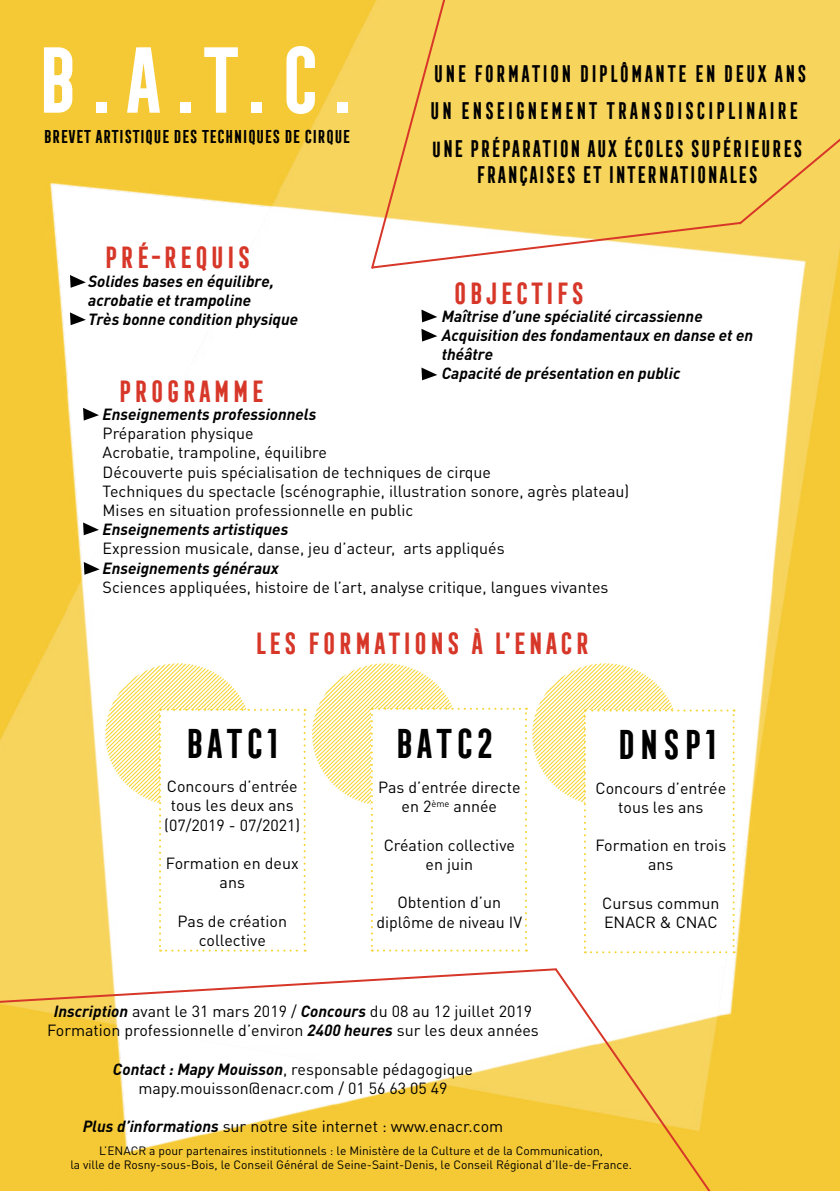
<style>
.page{position:relative;width:840px;height:1191px;background:#fff}
.page>*{position:absolute;margin:0;border:0;box-sizing:border-box;transform-origin:0 0}
.t1{font:700 86px "Frontage Condensed";color:#fff}
.t2{font:700 38px "Frontage Condensed";letter-spacing:-.005em;color:#000}
.t3{font:700 28px "Frontage Condensed";color:#d73729}
.t4{font:700 22px/38.2px "Frontage Condensed";letter-spacing:.02em;color:#000;scale:.91 1}
.t5{font:700 22px "Frontage Condensed";letter-spacing:-.015em;color:#000;scale:.91 1}
.t6{font:700 17px "Frontage Condensed";letter-spacing:-.08em;color:#000}
.t7{font:16px/19.2px "FFDIN Pro";color:#000;text-align:center}
.t8{font:italic 700 16px/19.2px "FFDIN Pro";color:#000}
.t9{font:12px/14.4px "FFDIN Pro";color:#000;text-align:center}
.s1{font-size:20px}
.s2{font-weight:700;font-style:italic}
</style>
<div class="page">
<img style="left:0;top:0;width:839px;height:1191px">
<svg style="left:369px;top:0;width:470px;height:271px;background:#f7d66c"></svg>
<svg style="left:0;top:967px;width:552px;height:39px"></svg>
<svg style="left:552px;top:966px;width:188px;height:225px"></svg>
<svg style="left:105px;top:663px;width:200px;height:288px"></svg>
<svg style="left:312px;top:663px;width:214px;height:288px"></svg>
<svg style="left:532px;top:663px;width:202px;height:290px"></svg>
<svg style="left:70px;top:275px;width:16px;height:13px"></svg>
<svg style="left:70px;top:312px;width:16px;height:13px"></svg>
<svg style="left:421px;top:309px;width:16px;height:13px"></svg>
<svg style="left:421px;top:329px;width:16px;height:12px"></svg>
<svg style="left:421px;top:367px;width:16px;height:13px"></svg>
<svg style="left:83px;top:408px;width:16px;height:12px"></svg>
<svg style="left:83px;top:522px;width:16px;height:13px"></svg>
<svg style="left:84px;top:562px;width:16px;height:13px"></svg>
<h1 class="t1" style="left:30px;top:32px;width:325px">B.A.T.C.</h1>
<p class="t6" style="left:42px;top:127px;width:309px">BREVET ARTISTIQUE DES TECHNIQUES DE CIRQUE</p>
<h3 class="t5" style="left:432px;top:61px;width:413px">UNE FORMATION DIPLÔMANTE EN DEUX ANS</h3>
<h3 class="t4" style="left:428px;top:92px;width:412px">UN ENSEIGNEMENT TRANSDISCIPLINAIRE<br><span class="s1">U</span>NE PRÉPARATION AUX ÉCOLES SUPÉRIEURES</h3>
<h3 class="t5" style="left:475px;top:163px;width:312px">FRANÇAISES ET INTERNATIONALES</h3>
<h3 class="t3" style="left:102px;top:241px;width:150px">PRÉ-REQUIS</h3>
<p class="t8" style="left:88px;top:269px;width:211px">Solides bases en équilibre, acrobatie et trampoline<br>Très bonne condition physique</p>
<h3 class="t3" style="left:451px;top:277px;width:135px">OBJECTIFS</h3>
<p class="t8" style="left:441px;top:304px;width:313px">Maîtrise d’une spécialité circassienne<br>Acquisition des fondamentaux en danse et en théâtre<br>Capacité de présentation en public</p>
<h3 class="t3" style="left:116px;top:376px;width:149px">PROGRAMME</h3>
<p class="t8" style="left:102px;top:402px;width:215px">Enseignements professionnels</p>
<p class="t7" style="left:102px;top:422px;width:528px;text-align:left">Préparation physique<br>Acrobatie, trampoline, équilibre<br>Découverte puis spécialisation de techniques de cirque<br>Techniques du spectacle (scénographie, illustration sonore, agrès plateau)<br>Mises en situation professionnelle en public</p>
<p class="t8" style="left:102px;top:518px;width:187px">Enseignements artistiques</p>
<p class="t7" style="left:102px;top:537px;width:403px">Expression musicale, danse, jeu d’acteur, arts appliqués</p>
<p class="t8" style="left:102px;top:556px;width:178px">Enseignements généraux</p>
<p class="t7" style="left:102px;top:576px;width:507px">Sciences appliquées, histoire de l’art, analyse critique, langues vivantes</p>
<h3 class="t3" style="left:253px;top:627px;width:338px">LES FORMATIONS À L’ENACR</h3>
<h2 class="t2" style="left:183px;top:722px;width:98px">BATC1</h2>
<p class="t7" style="left:164px;top:775px;width:137px">Concours d’entrée tous les deux ans (07/2019 - 07/2021)</p>
<p class="t7" style="left:166px;top:852px;width:134px">Formation en deux ans</p>
<p class="t7" style="left:177px;top:909px;width:111px">Pas de création collective</p>
<h2 class="t2" style="left:392px;top:722px;width:103px">BATC2</h2>
<p class="t7" style="left:378px;top:776px;width:144px">Pas d’entrée directe en 2<sup>ème</sup> année</p>
<p class="t7" style="left:383px;top:834px;width:133px">Création collective en juin</p>
<p class="t7" style="left:376px;top:891px;width:147px">Obtention d’un diplôme de niveau IV</p>
<p class="t7" style="left:47px;top:1000px;width:493px"><span class="s2">Inscription</span> avant le 31 mars 2019 / <span class="s2">Concours</span> du 08 au 12 juillet 2019<br>Formation professionnelle d’environ <span class="s2">2400 heures</span> sur les deux années</p>
<p class="t7" style="left:113px;top:1057px;width:361px"><span class="s2">Contact : Mapy Mouisson</span>, responsable pédagogique mapy.mouisson@enacr.com / 01 56 63 05 49</p>
<p class="t7" style="left:83px;top:1115px;width:422px"><span class="s2">Plus d’informations</span> sur notre site internet : www.enacr.com</p>
<h2 class="t2" style="left:614px;top:723px;width:105px">DNSP1</h2>
<p class="t7" style="left:595px;top:776px;width:132px">Concours d’entrée tous les ans</p>
<p class="t7" style="left:595px;top:834px;width:132px">Formation en trois ans</p>
<p class="t7" style="left:602px;top:892px;width:119px;text-align:left">Cursus commun<br>ENACR &amp; CNAC</p>
<p class="t9" style="left:70px;top:1141px;width:562px">L’ENACR a pour partenaires institutionnels : le Ministère de la Culture et de la Communication,<br>la ville de Rosny-sous-Bois, le Conseil Général de Seine-Saint-Denis, le Conseil Régional d’Ile-de-France.</p>
</div>
